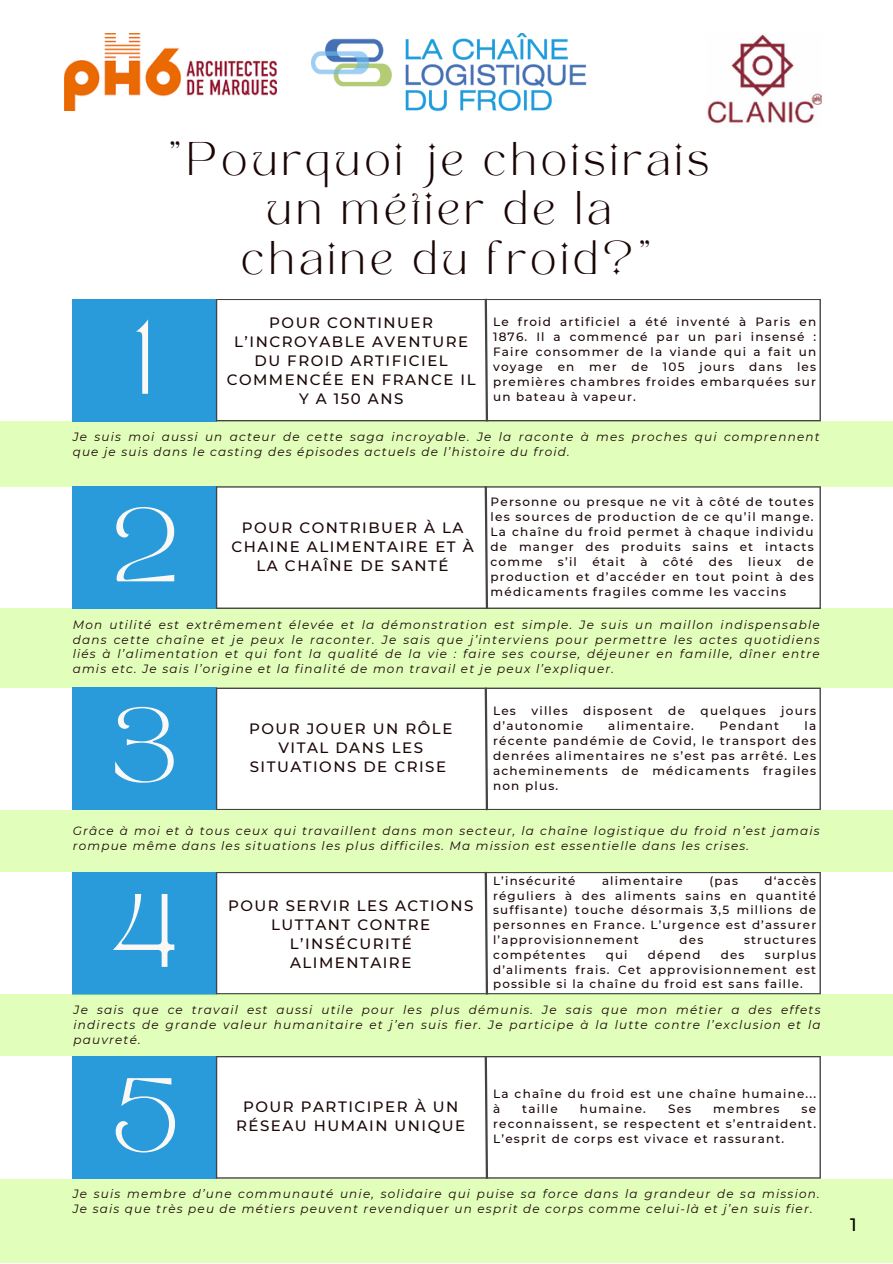
<style>
.page{position:relative;width:893px;height:1264px;background:#fff}
.page>*{position:absolute;margin:0;border:0;box-sizing:border-box;transform-origin:0 0}
.t1{font:72.9px "TAN MONCHERI Regular";color:#faf8f6}
.t2{font:33px "TAN MONCHERI Regular";letter-spacing:.145em;color:#1b0606}
.t3{font:500 18px "Montserrat";color:#000}
.t4{font:500 15px/19px "Montserrat";letter-spacing:.1em;color:#1b0606;text-align:center}
.t5{font:italic 12px/15px "Montserrat";letter-spacing:.1em;color:#1b0606}
.t6{font:500 12px/15px "Montserrat";letter-spacing:.1em;color:#1b0606;text-align:justify}
.t7{font:500 11.85px/14.9px "Montserrat";letter-spacing:.1em;color:#1b0606;text-align:justify}
</style>
<div class="page">
<div style="left:0;top:421px;width:892px;height:65px;background:#e1ffbb"></div>
<div style="left:72px;top:299px;width:145px;height:122px;background:#299bdb"></div>
<svg style="left:216px;top:299px;width:604px;height:122px"></svg>
<svg style="left:483px;top:298px;width:6px;height:124px"></svg>
<div style="left:0;top:1179px;width:892px;height:83px;background:#e1ffbb"></div>
<img style="left:312px;top:34px;width:274px;height:78px">
<img style="left:707px;top:34px;width:114px;height:90px">
<img style="left:65px;top:34px;width:211px;height:76px">
<div style="left:0;top:608px;width:892px;height:79px;background:#e1ffbb"></div>
<div style="left:72px;top:486px;width:145px;height:123px;background:#299bdb"></div>
<svg style="left:216px;top:486px;width:604px;height:123px"></svg>
<svg style="left:483px;top:486px;width:6px;height:123px"></svg>
<div style="left:72px;top:687px;width:145px;height:123px;background:#299bdb"></div>
<svg style="left:216px;top:687px;width:604px;height:123px"></svg>
<svg style="left:483px;top:687px;width:6px;height:123px"></svg>
<div style="left:72px;top:871px;width:145px;height:123px;background:#299bdb"></div>
<svg style="left:216px;top:871px;width:604px;height:123px"></svg>
<div style="left:0;top:810px;width:892px;height:61px;background:#e1ffbb"></div>
<div style="left:0;top:994px;width:892px;height:61px;background:#e1ffbb"></div>
<svg style="left:483px;top:871px;width:6px;height:124px"></svg>
<div style="left:72px;top:1055px;width:145px;height:123px;background:#299bdb"></div>
<svg style="left:216px;top:1055px;width:604px;height:123px"></svg>
<svg style="left:483px;top:1055px;width:6px;height:124px"></svg>
<p class="t2" style="left:168px;top:141px;width:542px">"Pourquoi je choisirais</p>
<p class="t2" style="left:266px;top:190px;width:346px">un métier de la</p>
<p class="t2" style="left:241px;top:240px;width:411px">chaine du froid?"</p>
<p class="t4" style="left:227px;top:313px;width:250px">POUR CONTINUER<br>L’INCROYABLE AVENTURE<br>DU FROID ARTIFICIEL<br>COMMENCÉE EN FRANCE IL<br>Y A 150 ANS</p>
<p class="t6" style="left:493px;top:314px;width:324px">Le froid artificiel a été inventé à Paris en 1876. Il a commencé par un pari insensé :<br>Faire consommer de la viande qui a fait un voyage en mer de 105 jours dans les premières chambres froides embarquées sur un bateau à vapeur.</p>
<p class="t5" style="left:73px;top:429px;width:748px">Je suis moi aussi un acteur de cette saga incroyable. Je la raconte à mes proches qui comprennent que je suis dans le casting des épisodes actuels de l’histoire du froid.</p>
<p class="t1" style="left:136px;top:319px;width:19px">1</p>
<p class="t1" style="left:112px;top:507px;width:67px">2</p>
<p class="t6" style="left:490px;top:494px;width:324px">Personne ou presque ne vit à côté de toutes les sources de production de ce qu’il mange.</p>
<p class="t4" style="left:231px;top:518px;width:244px">POUR CONTRIBUER À LA<br>CHAINE ALIMENTAIRE ET À<br>LA CHAÎNE DE SANTÉ</p>
<p class="t6" style="left:490px;top:524px;width:324px">La chaîne du froid permet à chaque individu de manger des produits sains et intacts comme</p>
<p class="t6" style="left:558px;top:554px;width:21px">s’il</p>
<p class="t6" style="left:592px;top:554px;width:34px">était</p>
<p class="t6" style="left:640px;top:554px;width:9px">à</p>
<p class="t6" style="left:663px;top:554px;width:32px">côté</p>
<p class="t6" style="left:708px;top:554px;width:25px">des</p>
<p class="t6" style="left:748px;top:554px;width:35px">lieux</p>
<p class="t6" style="left:490px;top:554px;width:324px;text-indent:306px">de production et d’accéder en tout point à des médicaments fragiles comme les vaccins</p>
<p class="t5" style="left:73px;top:616px;width:748px;text-align:justify">Mon utilité est extrêmement élevée et la démonstration est simple. Je suis un maillon indispensable dans cette chaîne et je peux le raconter. Je sais que j’interviens pour permettre les actes quotidiens liés à l’alimentation et qui font la qualité de la vie : faire ses course, déjeuner en famille, dîner entre amis etc. Je sais l’origine et la finalité de mon travail et je peux l’expliquer.</p>
<p class="t6" style="left:493px;top:703px;width:24px">Les</p>
<p class="t6" style="left:531px;top:703px;width:38px">villes</p>
<p class="t6" style="left:583px;top:703px;width:71px">disposent</p>
<p class="t6" style="left:668px;top:703px;width:18px">de</p>
<p class="t6" style="left:700px;top:703px;width:67px">quelques</p>
<p class="t6" style="left:781px;top:703px;width:36px">jours</p>
<p class="t6" style="left:493px;top:718px;width:91px">d’autonomie</p>
<p class="t6" style="left:608px;top:718px;width:87px">alimentaire.</p>
<p class="t6" style="left:719px;top:718px;width:61px">Pendant</p>
<p class="t1" style="left:113px;top:708px;width:65px">3</p>
<p class="t4" style="left:249px;top:719px;width:205px">POUR JOUER UN RÔLE<br>VITAL DANS LES<br>SITUATIONS DE CRISE</p>
<p class="t6" style="left:493px;top:718px;width:324px;text-indent:311px">la récente pandémie de Covid, le transport des denrées alimentaires ne s’est pas arrêté. Les acheminements de médicaments fragiles non plus.</p>
<p class="t5" style="left:73px;top:823px;width:748px">Grâce à moi et à tous ceux qui travaillent dans mon secteur, la chaîne logistique du froid n’est jamais rompue même dans les situations les plus difficiles. Ma mission est essentielle dans les crises.</p>
<p class="t7" style="left:493px;top:873px;width:84px">L’insécurité</p>
<p class="t7" style="left:602px;top:873px;width:82px">alimentaire</p>
<p class="t7" style="left:709px;top:873px;width:30px">(pas</p>
<p class="t7" style="left:493px;top:873px;width:324px;text-indent:271px">d‘accès réguliers à des aliments sains en quantité suffisante) touche désormais 3,5 millions de personnes en France. L’urgence est d’assurer l’approvisionnement</p>
<p class="t1" style="left:113px;top:892px;width:67px">4</p>
<p class="t4" style="left:228px;top:895px;width:247px">POUR SERVIR LES ACTIONS<br>LUTTANT CONTRE<br>L’INSÉCURITÉ<br>ALIMENTAIRE</p>
<p class="t7" style="left:679px;top:932px;width:25px">des</p>
<p class="t7" style="left:744px;top:932px;width:74px">structures</p>
<p class="t7" style="left:493px;top:947px;width:94px">compétentes</p>
<p class="t7" style="left:605px;top:947px;width:23px">qui</p>
<p class="t7" style="left:647px;top:947px;width:54px">dépend</p>
<p class="t7" style="left:721px;top:947px;width:25px">des</p>
<p class="t7" style="left:493px;top:947px;width:324px;text-indent:272px">surplus d’aliments frais. Cet approvisionnement est possible si la chaîne du froid est sans faille.</p>
<p class="t5" style="left:74px;top:1002px;width:748px;text-align:justify">Je sais que ce travail est aussi utile pour les plus démunis. Je sais que mon métier a des effets indirects de grande valeur humanitaire et j’en suis fier. Je participe à la lutte contre l’exclusion et la pauvreté.</p>
<p class="t1" style="left:112px;top:1076px;width:68px">5</p>
<p class="t4" style="left:236px;top:1096px;width:230px">POUR PARTICIPER À UN<br>RÉSEAU HUMAIN UNIQUE</p>
<p class="t6" style="left:493px;top:1085px;width:324px">La chaîne du froid est une chaîne humaine... à</p>
<p class="t6" style="left:522px;top:1100px;width:37px">taille</p>
<p class="t6" style="left:579px;top:1100px;width:68px">humaine.</p>
<p class="t6" style="left:668px;top:1100px;width:25px">Ses</p>
<p class="t6" style="left:713px;top:1100px;width:68px">membres</p>
<p class="t6" style="left:493px;top:1100px;width:324px;text-indent:308px">se reconnaissent, se respectent et s’entraident.<br>L’esprit de corps est vivace et rassurant.</p>
<p class="t5" style="left:73px;top:1186px;width:748px">Je suis membre d’une communauté unie, solidaire qui puise sa force dans la grandeur de sa mission.<br>Je sais que très peu de métiers peuvent revendiquer un esprit de corps comme celui-là et j’en suis fier.</p>
<p class="t3" style="left:850px;top:1213px;width:8px">1</p>
</div>
